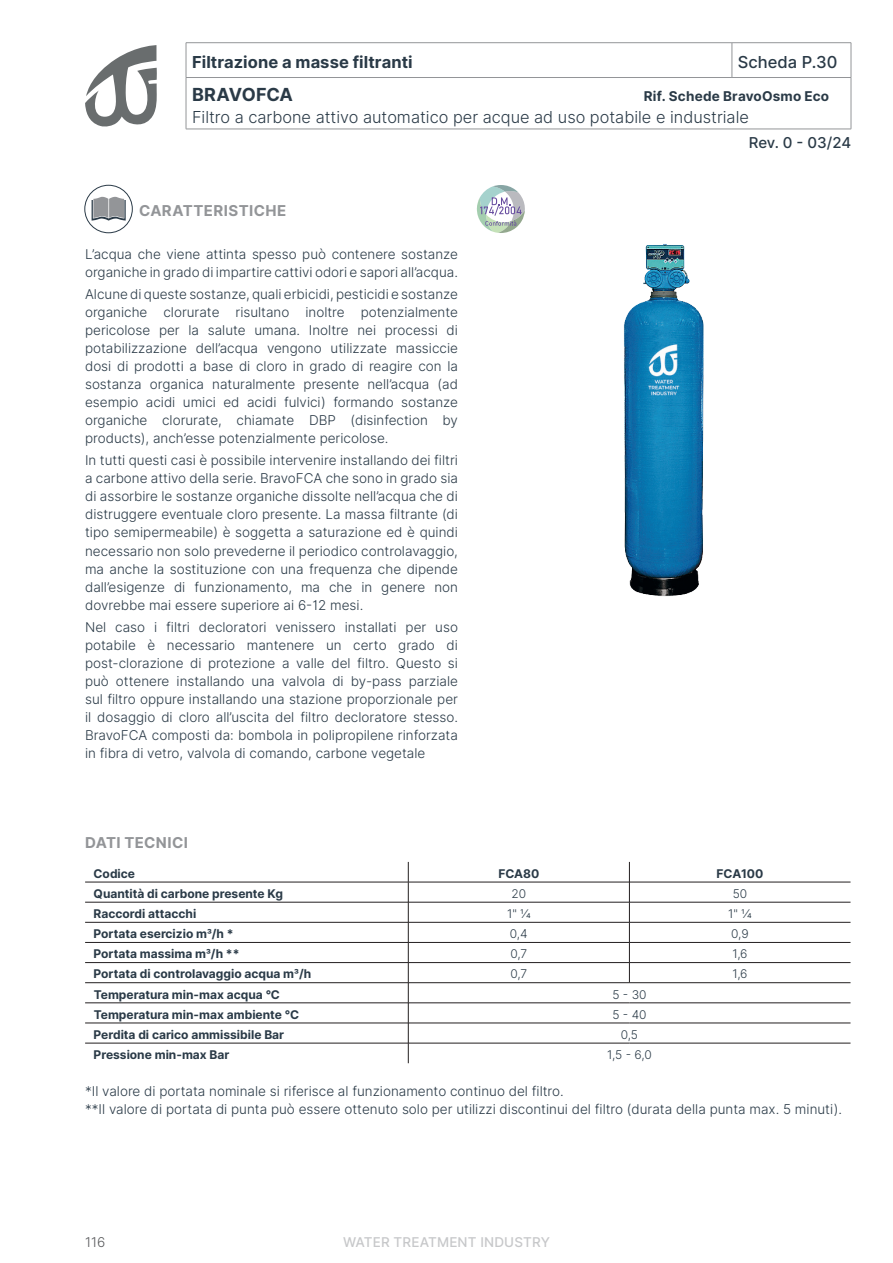
<style>
.page{position:relative;width:893px;height:1263px;background:#fff}
.page>*{position:absolute;margin:0;border:0;box-sizing:border-box;transform-origin:0 0}
.t1{font:700 18px "Inter";letter-spacing:-.01em;color:#2a3a47}
.t2{font:300 16.5px "Inter";color:#2a3a47}
.t3{font:700 16.5px "Inter";letter-spacing:.005em;color:#2a3a47}
.t4{font:500 16.5px "Inter";color:#2a3a47}
.t5{font:700 15px "Inter";letter-spacing:.03em;color:#939598}
.t6{font:500 15px "Inter";letter-spacing:-.01em;color:#2a3a47}
.t7{font:300 13.5px/18px "Inter";color:#2a3a47;text-align:justify}
.t8{font:500 13.5px "Inter";letter-spacing:.01em;color:#c7c8ca}
.t9{font:700 13.5px "Inter";letter-spacing:.015em;color:#2a3a47}
.t10{font:300 13.5px "Inter";color:#57585a}
.t11{font:700 12px "Inter";color:#2a3a47}
.t12{font:300 12px "Inter";color:#2a3a47}
</style>
<div class="page">
<hr style="left:186px;top:43px;width:1px;height:34px;background:#939598">
<hr style="left:186px;top:78px;width:1px;height:51px;background:#939598">
<hr style="left:186px;top:42px;width:546px;height:1px;background:#939598">
<hr style="left:732px;top:42px;width:119px;height:1px;background:#939598">
<hr style="left:732px;top:43px;width:1px;height:34px;background:#939598">
<hr style="left:851px;top:43px;width:1px;height:34px;background:#939598">
<hr style="left:851px;top:78px;width:1px;height:51px;background:#939598">
<hr style="left:186px;top:77px;width:546px;height:1px;background:#939598">
<hr style="left:732px;top:77px;width:119px;height:1px;background:#939598">
<hr style="left:186px;top:129px;width:546px;height:1px;background:#939598">
<hr style="left:732px;top:129px;width:119px;height:1px;background:#939598">
<img style="left:624px;top:244px;width:80px;height:352px">
<div style="left:85px;top:185px;width:48px;height:48px;border:1px solid #2a3a47;border-radius:50%"></div>
<svg style="left:92px;top:197px;width:34px;height:24px"></svg>
<svg style="left:408px;top:862px;width:1px;height:201px"></svg>
<hr style="left:85px;top:882px;width:323px;height:1px;background:#231f20">
<hr style="left:408px;top:882px;width:221px;height:1px;background:#231f20">
<hr style="left:629px;top:882px;width:221px;height:1px;background:#231f20">
<hr style="left:85px;top:902px;width:323px;height:1px;background:#231f20">
<hr style="left:408px;top:902px;width:221px;height:1px;background:#231f20">
<hr style="left:629px;top:902px;width:221px;height:1px;background:#231f20">
<hr style="left:85px;top:922px;width:323px;height:1px;background:#231f20">
<hr style="left:408px;top:922px;width:221px;height:1px;background:#231f20">
<hr style="left:629px;top:922px;width:221px;height:1px;background:#231f20">
<hr style="left:85px;top:942px;width:323px;height:1px;background:#231f20">
<hr style="left:408px;top:942px;width:221px;height:1px;background:#231f20">
<hr style="left:629px;top:942px;width:221px;height:1px;background:#231f20">
<hr style="left:85px;top:962px;width:323px;height:1px;background:#231f20">
<hr style="left:408px;top:962px;width:221px;height:1px;background:#231f20">
<hr style="left:629px;top:962px;width:221px;height:1px;background:#231f20">
<hr style="left:85px;top:982px;width:323px;height:1px;background:#231f20">
<hr style="left:408px;top:982px;width:221px;height:1px;background:#231f20">
<hr style="left:629px;top:982px;width:221px;height:1px;background:#231f20">
<hr style="left:85px;top:1002px;width:323px;height:1px;background:#231f20">
<hr style="left:408px;top:1002px;width:221px;height:1px;background:#231f20">
<hr style="left:629px;top:1002px;width:221px;height:1px;background:#231f20">
<hr style="left:85px;top:1023px;width:323px;height:1px;background:#231f20">
<hr style="left:408px;top:1023px;width:221px;height:1px;background:#231f20">
<hr style="left:629px;top:1023px;width:221px;height:1px;background:#231f20">
<hr style="left:85px;top:1043px;width:323px;height:1px;background:#231f20">
<hr style="left:408px;top:1043px;width:221px;height:1px;background:#231f20">
<hr style="left:629px;top:1043px;width:221px;height:1px;background:#231f20">
<svg style="left:629px;top:862px;width:1px;height:121px"></svg>
<svg style="left:85px;top:45px;width:72px;height:82px"></svg>
<svg style="left:476px;top:185px;width:49px;height:48px"></svg>
<p class="t3" style="left:192px;top:50px;width:222px">Filtrazione a masse filtranti</p>
<p class="t4" style="left:738px;top:50px;width:101px">Scheda P.30</p>
<p class="t1" style="left:192px;top:81px;width:103px">BRAVOFCA</p>
<p class="t9" style="left:644px;top:86px;width:187px">Rif. Schede BravoOsmo Eco</p>
<p class="t2" style="left:192px;top:105px;width:558px">Filtro a carbone attivo automatico per acque ad uso potabile e industriale</p>
<p class="t5" style="left:139px;top:199px;width:149px">CARATTERISTICHE</p>
<p class="t7" style="left:85px;top:245px;width:374px">L’acqua che viene attinta spesso può contenere sostanze organiche in grado di impartire cattivi odori e sapori all’acqua.</p>
<p class="t7" style="left:85px;top:285px;width:374px">Alcune di queste sostanze, quali erbicidi, pesticidi e sostanze organiche clorurate risultano inoltre potenzialmente pericolose per la salute umana. Inoltre nei processi di potabilizzazione dell’acqua vengono utilizzate massiccie dosi di prodotti a base di cloro in grado di reagire con la sostanza organica naturalmente presente nell’acqua (ad esempio acidi umici ed acidi fulvici) formando sostanze organiche clorurate, chiamate DBP (disinfection by products), anch’esse potenzialmente pericolose.</p>
<p class="t7" style="left:85px;top:451px;width:374px">In tutti questi casi è possibile intervenire installando dei filtri a carbone attivo della serie. BravoFCA che sono in grado sia di assorbire le sostanze organiche dissolte nell’acqua che di distruggere eventuale cloro presente. La massa filtrante (di tipo semipermeabile) è soggetta a saturazione ed è quindi necessario non solo prevederne il periodico controlavaggio, ma anche la sostituzione con una frequenza che dipende dall’esigenze di funzionamento, ma che in genere non dovrebbe mai essere superiore ai 6-12 mesi.</p>
<p class="t7" style="left:85px;top:618px;width:374px">Nel caso i filtri decloratori venissero installati per uso potabile è necessario mantenere un certo grado di post-clorazione di protezione a valle del filtro. Questo si può ottenere installando una valvola di by-pass parziale sul filtro oppure installando una stazione proporzionale per il dosaggio di cloro all’uscita del filtro decloratore stesso.<br>BravoFCA composti da: bombola in polipropilene rinforzata in fibra di vetro, valvola di comando, carbone vegetale</p>
<p class="t5" style="left:85px;top:831px;width:104px">DATI TECNICI</p>
<p class="t6" style="left:749px;top:132px;width:104px">Rev. 0 - 03/24</p>
<p class="t11" style="left:94px;top:864px;width:43px">Codice</p>
<p class="t11" style="left:498px;top:864px;width:43px">FCA80</p>
<p class="t11" style="left:717px;top:864px;width:48px">FCA100</p>
<p class="t11" style="left:94px;top:884px;width:191px">Quantità di carbone presente Kg</p>
<p class="t12" style="left:511px;top:885px;width:16px">20</p>
<p class="t12" style="left:733px;top:885px;width:16px">50</p>
<p class="t11" style="left:94px;top:905px;width:104px">Raccordi attacchi</p>
<p class="t12" style="left:507px;top:905px;width:25px">1" 1/4</p>
<p class="t12" style="left:728px;top:905px;width:25px">1" 1/4</p>
<p class="t11" style="left:94px;top:925px;width:142px">Portata esercizio m3/h *</p>
<p class="t12" style="left:510px;top:925px;width:19px">0,4</p>
<p class="t12" style="left:731px;top:925px;width:19px">0,9</p>
<p class="t11" style="left:94px;top:945px;width:147px">Portata massima m3/h **</p>
<p class="t12" style="left:510px;top:945px;width:18px">0,7</p>
<p class="t12" style="left:732px;top:945px;width:17px">1,6</p>
<p class="t11" style="left:94px;top:965px;width:219px">Portata di controlavaggio acqua m3/h</p>
<p class="t12" style="left:510px;top:965px;width:18px">0,7</p>
<p class="t12" style="left:732px;top:965px;width:17px">1,6</p>
<p class="t11" style="left:94px;top:985px;width:188px">Temperatura min-max acqua °C</p>
<p class="t12" style="left:612px;top:986px;width:36px">5 - 30</p>
<p class="t11" style="left:94px;top:1005px;width:207px">Temperatura min-max ambiente °C</p>
<p class="t12" style="left:612px;top:1006px;width:36px">5 - 40</p>
<p class="t11" style="left:94px;top:1025px;width:192px">Perdita di carico ammissibile Bar</p>
<p class="t12" style="left:621px;top:1026px;width:19px">0,5</p>
<p class="t11" style="left:94px;top:1045px;width:137px">Pressione min-max Bar</p>
<p class="t12" style="left:607px;top:1046px;width:46px">1,5 - 6,0</p>
<p class="t7" style="left:85px;top:1082px;width:480px">*Il valore di portata nominale si riferisce al funzionamento continuo del filtro.</p>
<p class="t7" style="left:85px;top:1100px;width:758px">**Il valore di portata di punta può essere ottenuto solo per utilizzi discontinui del filtro (durata della punta max. 5 minuti).</p>
<p class="t10" style="left:85px;top:1232px;width:22px">116</p>
<p class="t8" style="left:343px;top:1232px;width:208px">WATER TREATMENT INDUSTRY</p>
</div>
